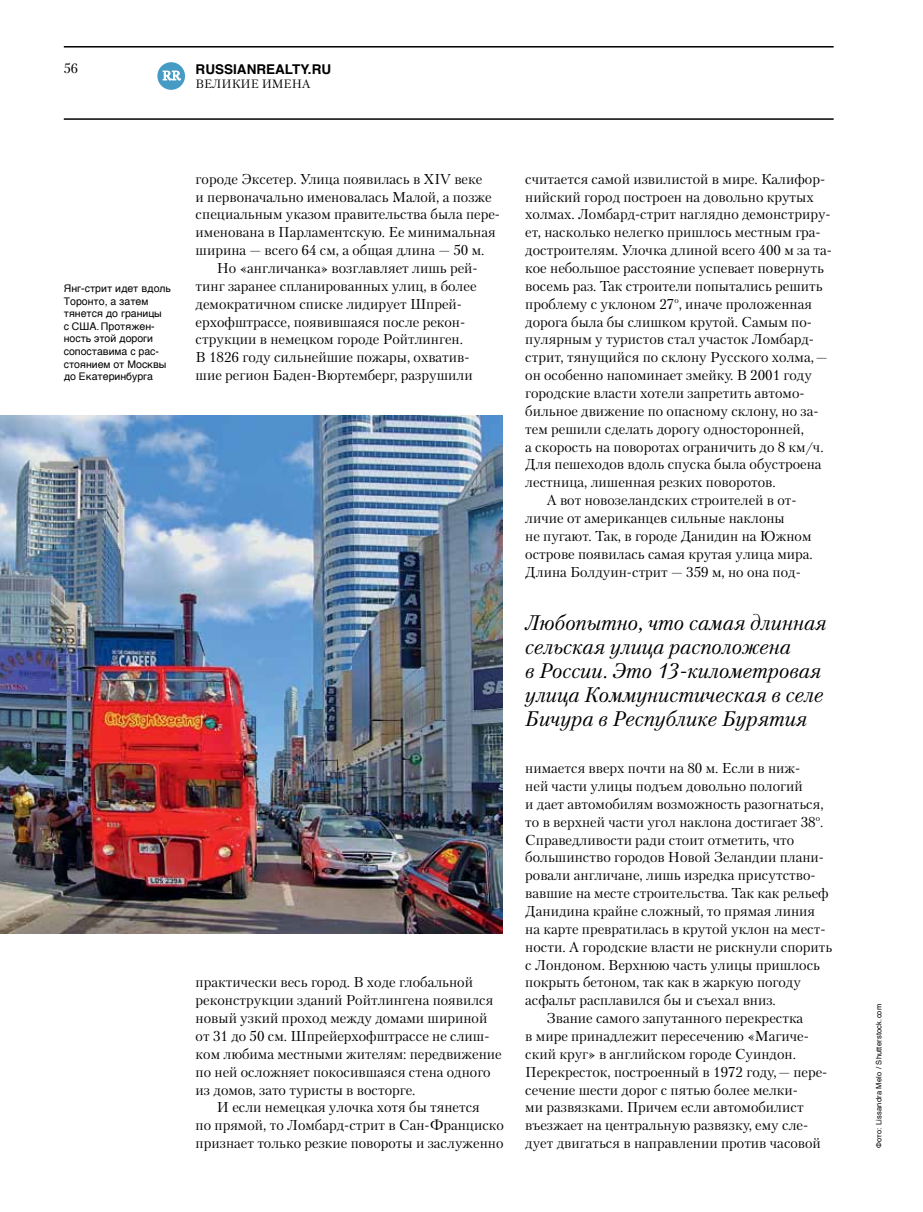
<style>
.page{position:relative;width:923px;height:1212px;background:#fff}
.page>*{position:absolute;margin:0;border:0;box-sizing:border-box;transform-origin:0 0}
.t1{font:italic 21px/24px "Petersburg TF";color:#000}
.t2{font:14.25px "Petersburg TF";color:#000}
.t3{font:700 13.5px "Helvetica TF";color:#000}
.t4{font:13.5px "Petersburg TF";color:#000}
.t5{font:12.6px "Petersburg TF";color:#fff}
.t6{font:12px "Petersburg TF";color:#000}
.t7{font:10.5px/12.6px "Helvetica TF";color:#000}
.t8{font:7.5px "Helvetica TF";letter-spacing:.025em;color:#000}
</style>
<div class="page">
<hr style="left:64px;top:118px;width:769px;height:2px;background:#000">
<hr style="left:64px;top:46px;width:769px;height:2px;background:#000">
<div style="left:157px;top:62px;width:28px;height:28px;background:#469bc5;border-radius:50%"></div>
<svg style="left:163px;top:71px;width:18px;height:9px"></svg>
<img style="left:0;top:416px;width:503px;height:518px">
<p class="t4" style="left:64px;top:60px;width:16px">56</p>
<p class="t3" style="left:196px;top:58px;width:29px">RUSSIA</p>
<p class="t3" style="left:247px;top:58px;width:20px">NREALT</p>
<p class="t3" style="left:300px;top:58px;width:32px">Y.RU</p>
<p class="t6" style="left:196px;top:77px;width:107px">Великие имена</p>
<p class="t5" style="left:162px;top:68px;width:20px">RR</p>
<p class="t7" style="left:64px;top:282px;width:108px">Янг-стрит идет вдоль<br>Торонто, а затем тянется до границы<br>с США. Протяжен&shy;ность этой дороги сопоставима с рас&shy;стоянием от Москвы до Екатеринбурга</p>
<p class="t2" style="left:196px;top:170px;width:288px">городе Эксетер. Улица появилась в XIV веке</p>
<p class="t2" style="left:196px;top:188px;width:297px">и первоначально именовалась Малой, а позже</p>
<p class="t2" style="left:196px;top:206px;width:306px">специальным указом правительства была пере-</p>
<p class="t2" style="left:196px;top:224px;width:301px">именована в Парламентскую. Ее минимальная</p>
<p class="t2" style="left:196px;top:241px;width:290px">ширина — всего 64 см, а общая длина — 50 м.</p>
<p class="t2" style="left:217px;top:259px;width:262px">Но «англичанка» возглавляет лишь рей-</p>
<p class="t2" style="left:196px;top:277px;width:282px">тинг заранее спланированных улиц, в более</p>
<p class="t2" style="left:196px;top:295px;width:268px">демократичном списке лидирует Шпрей-</p>
<p class="t2" style="left:196px;top:313px;width:271px">ерхофштрассе, появившаяся после рекон-</p>
<p class="t2" style="left:196px;top:331px;width:269px">струкции в немецком городе Ройтлинген.</p>
<p class="t2" style="left:196px;top:349px;width:275px">В 1826 году сильнейшие пожары, охватив-</p>
<p class="t2" style="left:196px;top:366px;width:279px">шие регион Баден-Вюртемберг, разрушили</p>
<p class="t2" style="left:196px;top:974px;width:279px">практически весь город. В ходе глобальной</p>
<p class="t2" style="left:196px;top:991px;width:299px">реконструкции зданий Ройтлингена появился</p>
<p class="t2" style="left:196px;top:1009px;width:293px">новый узкий проход между домами шириной</p>
<p class="t2" style="left:196px;top:1027px;width:295px">от 31 до 50 см. Шпрейерхофштрассе не слиш-</p>
<p class="t2" style="left:196px;top:1045px;width:308px">ком любима местными жителям: передвижение</p>
<p class="t2" style="left:196px;top:1063px;width:296px">по ней осложняет покосившаяся стена одного</p>
<p class="t2" style="left:196px;top:1081px;width:221px">из домов, зато туристы в восторге.</p>
<p class="t2" style="left:217px;top:1099px;width:264px">И если немецкая улочка хотя бы тянется</p>
<p class="t2" style="left:196px;top:1116px;width:310px">по прямой, то Ломбард-стрит в Сан-Франциско</p>
<p class="t2" style="left:196px;top:1134px;width:309px">признает только резкие повороты и заслуженно</p>
<p class="t2" style="left:525px;top:170px;width:301px">считается самой извилистой в мире. Калифор-</p>
<p class="t2" style="left:525px;top:188px;width:290px">нийский город построен на довольно крутых</p>
<p class="t2" style="left:525px;top:206px;width:307px">холмах. Ломбард-стрит наглядно демонстриру-</p>
<p class="t2" style="left:525px;top:224px;width:297px">ет, насколько нелегко пришлось местным гра-</p>
<p class="t2" style="left:525px;top:241px;width:308px">достроителям. Улочка длиной всего 400 м за та-</p>
<p class="t2" style="left:525px;top:259px;width:300px">кое небольшое расстояние успевает повернуть</p>
<p class="t2" style="left:525px;top:277px;width:299px">восемь раз. Так строители попытались решить</p>
<p class="t2" style="left:525px;top:295px;width:288px">проблему с уклоном 27<sup>o</sup>, иначе проложенная</p>
<p class="t2" style="left:525px;top:313px;width:288px">дорога была бы слишком крутой. Самым по-</p>
<p class="t2" style="left:525px;top:331px;width:290px">пулярным у туристов стал участок Ломбард-</p>
<p class="t2" style="left:525px;top:349px;width:304px">стрит, тянущийся по склону Русского холма,—</p>
<p class="t2" style="left:525px;top:366px;width:288px">он особенно напоминает змейку. В 2001 году</p>
<p class="t2" style="left:525px;top:384px;width:281px">городские власти хотели запретить автомо-</p>
<p class="t2" style="left:525px;top:402px;width:295px">бильное движение по опасному склону, но за-</p>
<p class="t2" style="left:525px;top:420px;width:280px">тем решили сделать дорогу односторонней,</p>
<p class="t2" style="left:525px;top:438px;width:300px">а скорость на поворотах ограничить до 8 км/ч.</p>
<p class="t2" style="left:525px;top:456px;width:298px">Для пешеходов вдоль спуска была обустроена</p>
<p class="t2" style="left:525px;top:474px;width:252px">лестница, лишенная резких поворотов.</p>
<p class="t2" style="left:546px;top:491px;width:251px">А вот новозеландских строителей в от-</p>
<p class="t2" style="left:525px;top:509px;width:261px">личие от американцев сильные наклоны</p>
<p class="t2" style="left:525px;top:527px;width:288px">не пугают. Так, в городе Данидин на Южном</p>
<p class="t2" style="left:525px;top:545px;width:289px">острове появилась самая крутая улица мира.</p>
<p class="t2" style="left:525px;top:563px;width:277px">Длина Болдуин-стрит — 359 м, но она под-</p>
<h1 class="t1" style="left:525px;top:610px;width:303px">Любопытно, что самая длинная сельская улица расположена<br>в России. Это 13‑ километровая улица Коммунистическая в селе<br>Бичура в Республике Бурятия</h1>
<p class="t2" style="left:525px;top:759px;width:276px">нимается вверх почти на 80 м. Если в ниж-</p>
<p class="t2" style="left:525px;top:777px;width:279px">ней части улицы подъем довольно пологий</p>
<p class="t2" style="left:525px;top:795px;width:300px">и дает автомобилям возможность разогнаться,</p>
<p class="t2" style="left:525px;top:813px;width:299px">то в верхней части угол наклона достигает 38<sup>o</sup>.</p>
<p class="t2" style="left:525px;top:831px;width:270px">Справедливости ради стоит отметить, что</p>
<p class="t2" style="left:525px;top:849px;width:300px">большинство городов Новой Зеландии плани-</p>
<p class="t2" style="left:525px;top:866px;width:292px">ровали англичане, лишь изредка присутство-</p>
<p class="t2" style="left:525px;top:884px;width:305px">вавшие на месте строительства. Так как рельеф</p>
<p class="t2" style="left:525px;top:902px;width:291px">Данидина крайне сложный, то прямая линия</p>
<p class="t2" style="left:525px;top:920px;width:302px">на карте превратилась в крутой уклон на мест-</p>
<p class="t2" style="left:525px;top:938px;width:308px">ности. А городские власти не рискнули спорить</p>
<p class="t2" style="left:525px;top:956px;width:296px">с Лондоном. Верхнюю часть улицы пришлось</p>
<p class="t2" style="left:525px;top:974px;width:277px">покрыть бетоном, так как в жаркую погоду</p>
<p class="t2" style="left:525px;top:991px;width:252px">асфальт расплавился бы и съехал вниз.</p>
<p class="t2" style="left:546px;top:1009px;width:258px">Звание самого запутанного перекрестка</p>
<p class="t2" style="left:525px;top:1027px;width:285px">в мире принадлежит пересечению «Магиче-</p>
<p class="t2" style="left:525px;top:1045px;width:272px">ский круг» в английском городе Суиндон.</p>
<p class="t2" style="left:525px;top:1063px;width:303px">Перекресток, построенный в 1972 году,— пере-</p>
<p class="t2" style="left:525px;top:1081px;width:274px">сечение шести дорог с пятью более мелки-</p>
<p class="t2" style="left:525px;top:1099px;width:280px">ми развязками. Причем если автомобилист</p>
<p class="t2" style="left:525px;top:1116px;width:284px">въезжает на центральную развязку, ему сле-</p>
<p class="t2" style="left:525px;top:1134px;width:297px">дует двигаться в направлении против часовой</p>
<p class="t8" style="left:873px;top:1148px;width:146px;rotate:-90deg">Фото: Lissandra Melo / Shutterstock.com</p>
</div>
